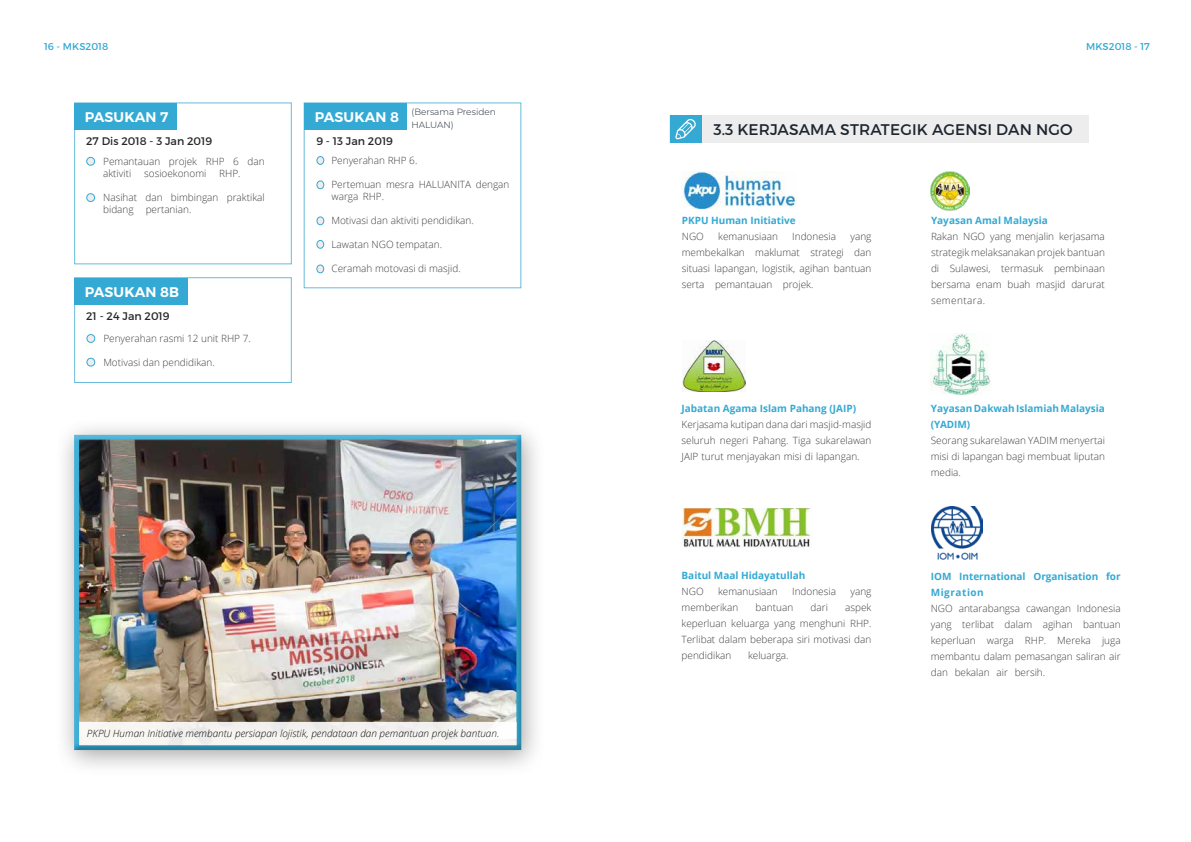
<style>
.page{position:relative;width:1191px;height:842px;background:#fff}
.page>*{position:absolute;margin:0;border:0;box-sizing:border-box;transform-origin:0 0}
.t1{font:15.4px "Montserrat";letter-spacing:.01em;color:#1c2630}
.t2{font:600 14px "Montserrat";letter-spacing:.01em;color:#fff}
.t3{font:11px "Montserrat";color:#292829}
.t4{font:300 10px/16px "Open Sans";color:#414042;text-align:justify}
.t5{font:700 10px/16px "Open Sans";color:#34a9d3}
.t6{font:italic 300 10px "Open Sans";color:#000}
.t7{font:9.9px "Montserrat";color:#34a9d3}
.t8{font:300 9px/13px "Montserrat";color:#1c2630}
</style>
<div class="page">
<div style="left:87px;top:157px;width:8px;height:8px;background:#ededed;border-radius:50%"></div>
<div style="left:86px;top:157px;width:9px;height:9px;border:1px solid #34a9d3;border-radius:50%"></div>
<div style="left:87px;top:194px;width:8px;height:8px;background:#ededed;border-radius:50%"></div>
<div style="left:86px;top:193px;width:9px;height:9px;border:1px solid #34a9d3;border-radius:50%"></div>
<div style="left:317px;top:157px;width:7px;height:7px;background:#ededed;border-radius:50%"></div>
<div style="left:316px;top:156px;width:8px;height:9px;border:1px solid #34a9d3;border-radius:50%"></div>
<div style="left:317px;top:181px;width:7px;height:8px;background:#ededed;border-radius:50%"></div>
<div style="left:316px;top:180px;width:8px;height:9px;border:1px solid #34a9d3;border-radius:50%"></div>
<div style="left:317px;top:217px;width:7px;height:8px;background:#ededed;border-radius:50%"></div>
<div style="left:316px;top:216px;width:8px;height:9px;border:1px solid #34a9d3;border-radius:50%"></div>
<div style="left:317px;top:240px;width:7px;height:8px;background:#ededed;border-radius:50%"></div>
<div style="left:316px;top:240px;width:8px;height:9px;border:1px solid #34a9d3;border-radius:50%"></div>
<div style="left:87px;top:335px;width:8px;height:7px;background:#ededed;border-radius:50%"></div>
<div style="left:86px;top:334px;width:9px;height:9px;border:1px solid #34a9d3;border-radius:50%"></div>
<div style="left:87px;top:358px;width:8px;height:8px;background:#ededed;border-radius:50%"></div>
<div style="left:86px;top:358px;width:9px;height:9px;border:1px solid #34a9d3;border-radius:50%"></div>
<div style="left:74px;top:102px;width:218px;height:162px;border:1px solid #67bcdb"></div>
<div style="left:304px;top:102px;width:217px;height:186px;border:1px solid #67bcdb"></div>
<div style="left:74px;top:277px;width:218px;height:106px;border:1px solid #67bcdb"></div>
<div style="left:74px;top:103px;width:103px;height:26px;background:#34a9d3"></div>
<div style="left:304px;top:103px;width:103px;height:26px;background:#34a9d3"></div>
<div style="left:74px;top:278px;width:114px;height:26px;background:#34a9d3"></div>
<div style="left:317px;top:265px;width:7px;height:8px;background:#ededed;border-radius:50%"></div>
<div style="left:316px;top:264px;width:8px;height:9px;border:1px solid #34a9d3;border-radius:50%"></div>
<div style="left:669px;top:115px;width:420px;height:28px;background:#ededed"></div>
<div style="left:670px;top:115px;width:31px;height:28px;background:#34a9d3"></div>
<svg style="left:675px;top:119px;width:21px;height:20px"></svg>
<img style="left:681px;top:172px;width:115px;height:37px">
<img style="left:930px;top:172px;width:39px;height:39px">
<div style="left:54px;top:417px;width:492px;height:360px;background:#000;opacity:.35"></div>
<div style="left:74px;top:435px;width:448px;height:316px;background:#000;opacity:.25"></div>
<img style="left:930px;top:333px;width:60px;height:61px">
<img style="left:682px;top:340px;width:63px;height:51px">
<div style="left:82px;top:724px;width:432px;height:19px;background:#f6f4f1"></div>
<div style="left:79px;top:722px;width:437px;height:23px;border:5px solid #fff"></div>
<img style="left:682px;top:508px;width:129px;height:39px">
<img style="left:931px;top:507px;width:51px;height:53px">
<p class="t7" style="left:44px;top:41px;width:66px">16 - MKS2018</p>
<p class="t7" style="left:1086px;top:41px;width:65px">MKS2018 - 17</p>
<h2 class="t2" style="left:85px;top:108px;width:85px">PASUKAN 7</h2>
<h2 class="t2" style="left:315px;top:108px;width:86px">PASUKAN 8</h2>
<p class="t3" style="left:86px;top:134px;width:128px">27 Dis 2018 - 3 Jan 2019</p>
<p class="t3" style="left:316px;top:134px;width:78px">9 - 13 Jan 2019</p>
<p class="t8" style="left:411px;top:105px;width:86px">(Bersama Presiden<br>HALUAN)</p>
<p class="t4" style="left:103px;top:155px;width:163px;line-height:12px">Pemantauan projek RHP 6 dan aktiviti</p>
<p class="t4" style="left:144px;top:165px;width:64px">sosioekonomi</p>
<p class="t4" style="left:219px;top:165px;width:23px">RHP.</p>
<p class="t4" style="left:103px;top:191px;width:163px;line-height:12px">Nasihat dan bimbingan praktikal bidang pertanian.</p>
<h2 class="t2" style="left:85px;top:283px;width:96px">PASUKAN 8B</h2>
<p class="t3" style="left:86px;top:309px;width:85px">21 - 24 Jan 2019</p>
<p class="t4" style="left:103px;top:330px;width:149px">Penyerahan rasmi 12 unit RHP 7.</p>
<p class="t4" style="left:103px;top:354px;width:113px">Motivasi dan pendidikan.</p>
<p class="t4" style="left:331px;top:152px;width:87px">Penyerahan RHP 6.</p>
<p class="t4" style="left:331px;top:178px;width:179px;line-height:12px">Pertemuan mesra HALUANITA dengan warga RHP.</p>
<p class="t4" style="left:331px;top:212px;width:144px">Motivasi dan aktiviti pendidikan.</p>
<p class="t4" style="left:331px;top:236px;width:112px">Lawatan NGO tempatan.</p>
<p class="t4" style="left:331px;top:260px;width:131px">Ceramah motovasi di masjid.</p>
<p class="t6" style="left:87px;top:727px;width:414px">PKPU Human Initiative membantu persiapan lojistik, pendataan dan pemantuan projek bantuan.</p>
<h1 class="t1" style="left:713px;top:120px;width:361px">3.3 KERJASAMA STRATEGIK AGENSI DAN NGO</h1>
<p class="t5" style="left:682px;top:212px;width:115px">PKPU Human Initiative</p>
<p class="t4" style="left:682px;top:228px;width:24px">NGO</p>
<p class="t4" style="left:718px;top:228px;width:61px">kemanusiaan</p>
<p class="t4" style="left:792px;top:228px;width:45px">Indonesia</p>
<p class="t4" style="left:682px;top:228px;width:191px;text-indent:169px">yang membekalkan maklumat strategi dan situasi lapangan, logistik, agihan bantuan serta pemantauan projek.</p>
<p class="t5" style="left:681px;top:400px;width:176px">Jabatan Agama Islam Pahang (JAIP)</p>
<p class="t4" style="left:681px;top:416px;width:191px">Kerjasama kutipan dana dari masjid-masjid seluruh negeri Pahang. Tiga sukarelawan JAIP turut menjayakan misi di lapangan.</p>
<p class="t5" style="left:681px;top:568px;width:125px">Baitul Maal Hidayatullah</p>
<p class="t4" style="left:681px;top:584px;width:24px">NGO</p>
<p class="t4" style="left:718px;top:584px;width:61px">kemanusiaan</p>
<p class="t4" style="left:792px;top:584px;width:45px">Indonesia</p>
<p class="t4" style="left:850px;top:584px;width:23px">yang</p>
<p class="t4" style="left:681px;top:600px;width:58px">memberikan</p>
<p class="t4" style="left:755px;top:600px;width:39px">bantuan</p>
<p class="t4" style="left:810px;top:600px;width:19px">dari</p>
<p class="t4" style="left:681px;top:600px;width:191px;text-indent:164px">aspek keperluan keluarga yang menghuni RHP.<br>Terlibat dalam beberapa siri motivasi dan pendidikan</p>
<p class="t4" style="left:748px;top:648px;width:42px">keluarga.</p>
<p class="t5" style="left:931px;top:212px;width:118px">Yayasan Amal Malaysia</p>
<p class="t4" style="left:931px;top:228px;width:175px">Rakan NGO yang menjalin kerjasama strategik melaksanakan projek bantuan di Sulawesi, termasuk pembinaan bersama enam buah masjid darurat sementara.</p>
<p class="t5" style="left:930px;top:400px;width:176px">Yayasan Dakwah Islamiah Malaysia (YADIM)</p>
<p class="t4" style="left:930px;top:432px;width:176px">Seorang sukarelawan YADIM menyertai misi di lapangan bagi membuat liputan media.</p>
<p class="t5" style="left:930px;top:568px;width:191px">IOM International Organisation for<br>Migration</p>
<p class="t4" style="left:930px;top:600px;width:191px">NGO antarabangsa cawangan Indonesia yang terlibat dalam agihan bantuan keperluan warga RHP. Mereka juga membantu dalam pemasangan saliran air dan bekalan air bersih.</p>
</div>
